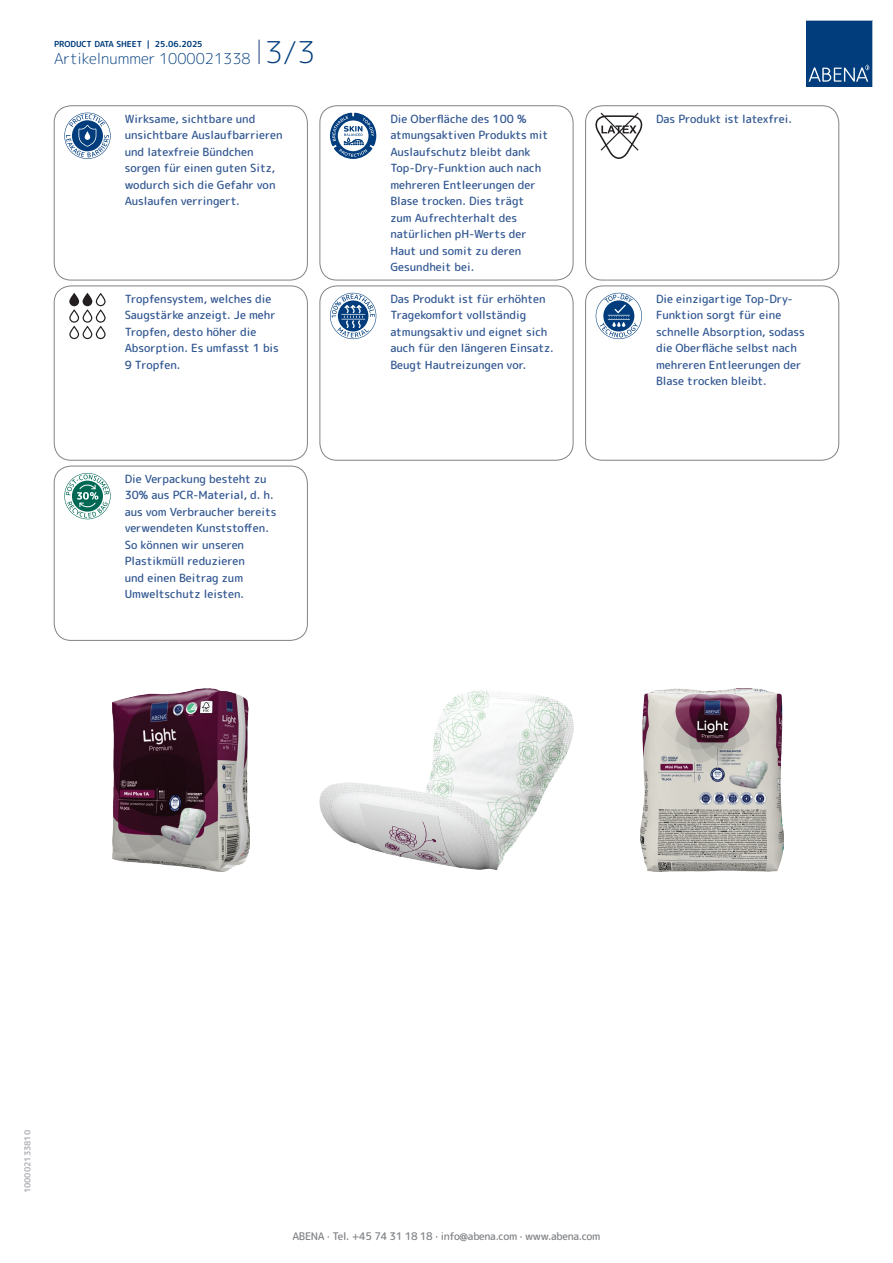
<style>
.page{position:relative;width:893px;height:1263px;background:#fff}
.page>*{position:absolute;margin:0;border:0;box-sizing:border-box;transform-origin:0 0}
.t1{font:300 15px "Rounded Mplus 1 c";color:#013d7d}
.t2{font:500 11.25px/16.5px "Rounded Mplus 1 c";color:#305691}
.t3{font:500 10.5px "Rounded Mplus 1 c";letter-spacing:-.03em;color:#808285}
.t4{font:700 8.25px "Rounded Mplus 1 c";color:#013d7d}
.t5{font:700 8.25px "Rounded Mplus 1 c";color:#b2b3b7}
.s1{font-size:30px}
</style>
<div class="page">
<svg style="left:259px;top:40px;width:1px;height:24px"></svg>
<svg style="left:806px;top:20px;width:67px;height:67px;background:#144b86"></svg>
<svg style="left:64px;top:113px;width:47px;height:46px"></svg>
<div style="left:54px;top:106px;width:254px;height:174px;border:1px solid #808285;border-radius:17px"></div>
<svg style="left:330px;top:113px;width:46px;height:46px"></svg>
<div style="left:320px;top:106px;width:253px;height:174px;border:1px solid #808285;border-radius:17px"></div>
<svg style="left:595px;top:113px;width:47px;height:46px"></svg>
<div style="left:585px;top:106px;width:254px;height:174px;border:1px solid #808285;border-radius:17px"></div>
<svg style="left:69px;top:293px;width:37px;height:46px"></svg>
<div style="left:54px;top:286px;width:254px;height:174px;border:1px solid #808285;border-radius:17px"></div>
<svg style="left:330px;top:293px;width:46px;height:46px"></svg>
<div style="left:320px;top:286px;width:253px;height:174px;border:1px solid #808285;border-radius:17px"></div>
<svg style="left:596px;top:293px;width:46px;height:46px"></svg>
<div style="left:585px;top:286px;width:254px;height:174px;border:1px solid #808285;border-radius:17px"></div>
<svg style="left:64px;top:473px;width:47px;height:46px"></svg>
<div style="left:54px;top:466px;width:254px;height:175px;border:1px solid #808285;border-radius:17px"></div>
<img style="left:112px;top:688px;width:137px;height:183px">
<img style="left:320px;top:690px;width:253px;height:179px">
<img style="left:641px;top:688px;width:143px;height:183px">
<p class="t4" style="left:54px;top:38px;width:150px">PRODUCT DATA SHEET | 25.06.2025</p>
<h1 class="t1" style="left:54px;top:48px;width:263px">Artikelnummer 1000021338 <span class="s1">3/3</span></h1>
<p class="t2" style="left:125px;top:110px;width:159px">Wirksame, sichtbare und unsichtbare Auslaufbarrieren und latexfreie Bündchen sorgen für einen guten Sitz, wodurch sich die Gefahr von<br>Auslaufen verringert.</p>
<p class="t2" style="left:390px;top:110px;width:159px">Die Oberfläche des 100 % atmungsaktiven Produkts mit<br>Auslaufschutz bleibt dank<br>Top-Dry-Funktion auch nach mehreren Entleerungen der<br>Blase trocken. Dies trägt zum Aufrechterhalt des natürlichen pH-Werts der<br>Haut und somit zu deren<br>Gesundheit bei.</p>
<p class="t2" style="left:656px;top:110px;width:137px">Das Produkt ist latexfrei.</p>
<p class="t2" style="left:125px;top:290px;width:156px">Tropfensystem, welches die<br>Saugstärke anzeigt. Je mehr<br>Tropfen, desto höher die<br>Absorption. Es umfasst 1 bis<br>9 Tropfen.</p>
<p class="t2" style="left:390px;top:290px;width:165px">Das Produkt ist für erhöhten<br>Tragekomfort vollständig atmungsaktiv und eignet sich auch für den längeren Einsatz.<br>Beugt Hautreizungen vor.</p>
<p class="t2" style="left:656px;top:290px;width:150px">Die einzigartige Top-Dry-<br>Funktion sorgt für eine schnelle Absorption, sodass die Oberfläche selbst nach mehreren Entleerungen der<br>Blase trocken bleibt.</p>
<p class="t2" style="left:125px;top:470px;width:153px">Die Verpackung besteht zu<br>30% aus PCR-Material, d. h. aus vom Verbraucher bereits verwendeten Kunststoffen.<br>So können wir unseren<br>Plastikmü ll reduzieren<br>und einen Beitrag zum<br>Umweltschutz leisten.</p>
<p class="t5" style="left:22px;top:1193px;width:65px;rotate:-90deg">100002133810</p>
<p class="t3" style="left:292px;top:1229px;width:309px">ABENA · Tel. +45 74 31 18 18 · info@abena.com · www.abena.com</p>
</div>
